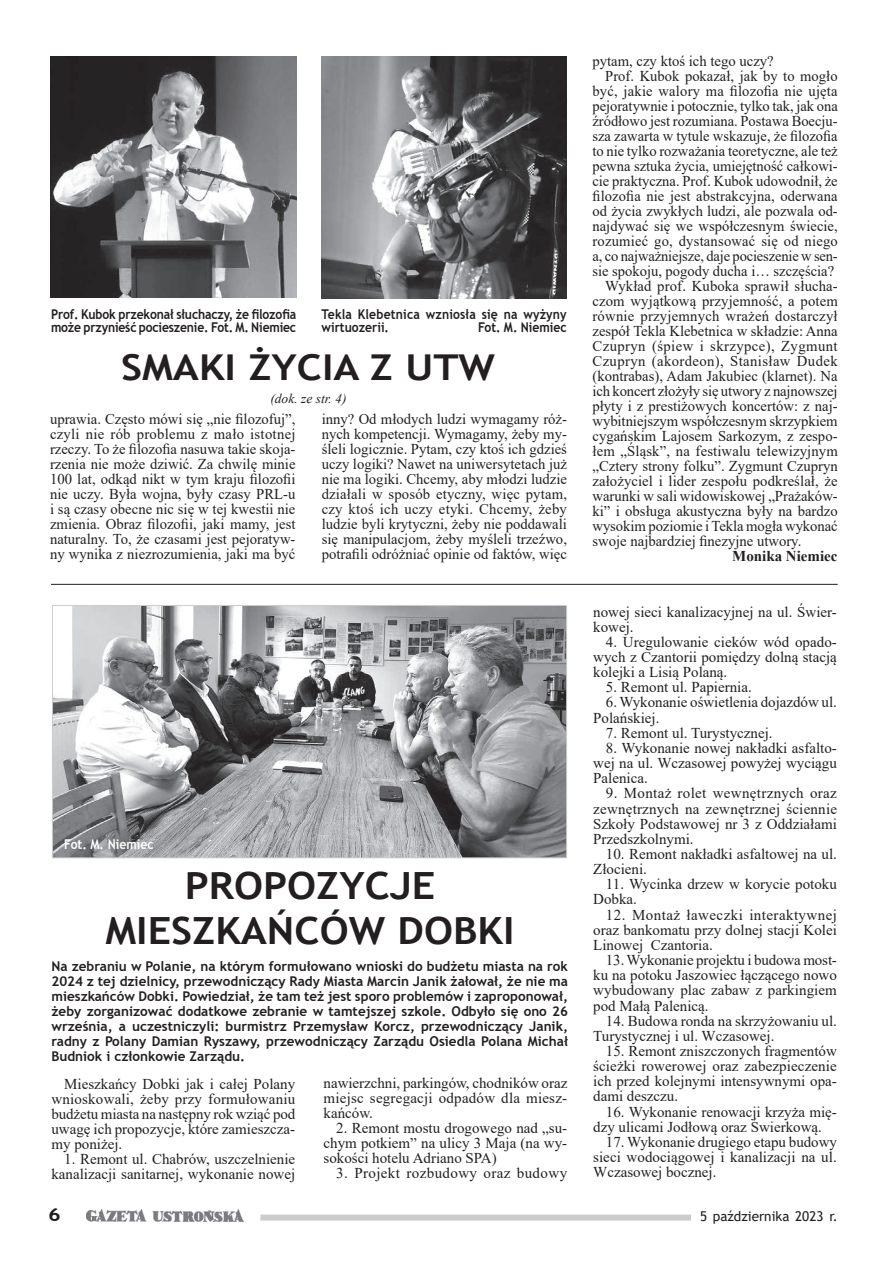
<style>
.page{position:relative;width:893px;height:1263px;background:#fff}
.page>*{position:absolute;margin:0;border:0;box-sizing:border-box;transform-origin:0 0}
.t1{font:700 37.5px/45px "Trebuchet MS";color:#231f20;text-align:center;scale:1.1 1}
.t2{font:700 35.7px "Trebuchet MS";color:#231f20;scale:1.16 1}
.t3{font:700 18px "Trebuchet MS";color:#231f20;scale:1.2 1}
.t4{font:15px/15px "Times New Roman";color:#231f20;text-align:justify}
.t5{font:15px "Times New Roman";letter-spacing:.025em;color:#231f20}
.t6{font:15px "Times New Roman";letter-spacing:.03em;color:#231f20}
.t7{font:700 15px "Times New Roman";color:#231f20}
.t8{font:700 13.5px/15px "Trebuchet MS";color:#231f20;text-align:justify}
.t9{font:700 13.5px/13.5px "Trebuchet MS";color:#231f20;scale:.9 1}
.t10{font:13.5px "Trebuchet MS";color:#231f20}
.t11{font:700 13.5px "Trebuchet MS";color:#fff;scale:.9 1}
.t12{font:italic 13.5px "Times New Roman";color:#231f20}
</style>
<div class="page">
<img style="left:86px;top:1209px;width:158px;height:13px">
<div style="left:260px;top:1214px;width:431px;height:6px;background:#cbccce"></div>
<hr style="left:51px;top:584px;width:787px;height:1px;background:#231f20">
<img style="left:54px;top:607px;width:511px;height:249px">
<div style="left:52px;top:605px;width:515px;height:253px;border:1px solid #cbccce"></div>
<img style="left:322px;top:56px;width:244px;height:242px">
<img style="left:51px;top:56px;width:245px;height:242px">
<p class="t9" style="left:51px;top:307px;width:274px">Prof. Kubok przekonał słuchaczy, że filozofia może przynieść pocieszenie. Fot. M. Niemiec</p>
<p class="t9" style="left:322px;top:307px;width:274px">Tekla Klebetnica wzniosła się na wyżyny wirtuozerii.</p>
<p class="t9" style="left:478px;top:321px;width:100px">Fot. M. Niemiec</p>
<h2 class="t2" style="left:121px;top:345px;width:324px">SMAKI ŻYCIA Z UTW</h2>
<p class="t12" style="left:270px;top:389px;width:78px">(dok. ze str. 4)</p>
<p class="t4" style="left:50px;top:411px;width:247px">uprawia. Często mówi się „nie filozofuj”, czyli nie rób problemu z mało istotnej rzeczy. To że filozofia nasuwa takie skoja&shy;rzenia nie może dziwić. Za chwilę minie 100 lat, odkąd nikt w tym kraju filozofii nie uczy. Była wojna, były czasy PRL-u i są czasy obecne nic się w tej kwestii nie zmienia. Obraz filozofii, jaki mamy, jest naturalny. To, że czasami jest pejoratyw&shy;ny wynika z niezrozumienia, jaki ma być</p>
<p class="t4" style="left:322px;top:411px;width:247px">inny? Od młodych ludzi wymagamy róż&shy;nych kompetencji. Wymagamy, żeby my&shy;śleli logicznie. Pytam, czy ktoś ich gdzieś uczy logiki? Nawet na uniwersytetach już nie ma logiki. Chcemy, aby młodzi ludzie działali w sposób etyczny, więc pytam, czy ktoś ich uczy etyki. Chcemy, żeby ludzie byli krytyczni, żeby nie poddawali się manipulacjom, żeby myśleli trzeźwo, potrafili odróżniać opinie od faktów, więc</p>
<p class="t11" style="left:64px;top:836px;width:101px">Fot. M. Niemiec</p>
<h1 class="t1" style="left:105px;top:863px;width:373px">PROPOZYCJE<br>MIESZKAŃCÓW DOBKI</h1>
<p class="t8" style="left:51px;top:958px;width:518px">Na zebraniu w Polanie, na którym formułowano wnioski do budżetu miasta na rok 2024 z tej dzielnicy, przewodniczący Rady Miasta Marcin Janik żałował, że nie ma mieszkańców Dobki. Powiedział, że tam też jest sporo problemów i zaproponował, żeby zorganizować dodatkowe zebranie w tamtejszej szkole. Odbyło się ono 26 września, a uczestniczyli: burmistrz Przemysław Korcz, przewodniczący Janik, radny z Polany Damian Ryszawy, przewodniczący Zarządu Osiedla Polana Michał Budniok i członkowie Zarządu.</p>
<p class="t4" style="left:51px;top:1076px;width:245px;text-indent:13px">Mieszkańcy Dobki jak i całej Polany wnioskowali, żeby przy formułowaniu budżetu miasta na następny rok wziąć pod uwagę ich propozycje, które zamieszcza&shy;my poniżej.</p>
<p class="t4" style="left:51px;top:1151px;width:245px;text-align:right">1. Remont ul. Chabrów, uszczelnienie kanalizacji sanitarnej, wykonanie nowej</p>
<p class="t4" style="left:324px;top:1075px;width:245px">nawierzchni, parkingów, chodników oraz miejsc segregacji odpadów dla miesz&shy;kańców.</p>
<p class="t4" style="left:324px;top:1120px;width:245px;text-indent:13px">2. Remont mostu drogowego nad „su&shy;chym potkiem” na ulicy 3 Maja (na wy&shy;sokości hotelu Adriano SPA)</p>
<p class="t5" style="left:336px;top:1163px;width:232px">3. Projekt rozbudowy oraz budowy</p>
<p class="t4" style="left:592px;top:53px;width:183px">pytam, czy ktoś ich tego uczy?</p>
<p class="t4" style="left:605px;top:68px;width:234px">Prof. Kubok pokazał, jak by to mogło</p>
<p class="t4" style="left:592px;top:83px;width:247px">być, jakie walory ma filozofia nie ujęta</p>
<p class="t4" style="left:592px;top:98px;width:247px">pejoratywnie i potocznie, tylko tak, jak ona</p>
<p class="t4" style="left:592px;top:113px;width:247px">źródłowo jest rozumiana. Postawa Boecju-</p>
<p class="t4" style="left:592px;top:128px;width:247px">sza zawarta w tytule wskazuje, że filozofia</p>
<p class="t4" style="left:592px;top:143px;width:247px">to nie tylko rozważania teoretyczne, ale też</p>
<p class="t4" style="left:592px;top:158px;width:247px">pewna sztuka życia, umiejętność całkowi-</p>
<p class="t4" style="left:592px;top:173px;width:247px">cie praktyczna. Prof. Kubok udowodnił, że</p>
<p class="t4" style="left:592px;top:188px;width:247px">filozofia nie jest abstrakcyjna, oderwana</p>
<p class="t4" style="left:592px;top:203px;width:247px">od życia zwykłych ludzi, ale pozwala od-</p>
<p class="t4" style="left:592px;top:218px;width:247px">najdywać się we współczesnym świecie,</p>
<p class="t4" style="left:592px;top:233px;width:247px">rozumieć go, dystansować się od niego</p>
<p class="t4" style="left:592px;top:248px;width:247px">a, co najważniejsze, daje pocieszenie w sen-</p>
<p class="t4" style="left:592px;top:263px;width:243px">sie spokoju, pogody ducha i… szczęścia?</p>
<p class="t4" style="left:605px;top:278px;width:234px">Wykład prof. Kuboka sprawił słucha-</p>
<p class="t4" style="left:592px;top:293px;width:247px">czom wyjątkową przyjemność, a potem</p>
<p class="t4" style="left:592px;top:308px;width:247px">równie przyjemnych wrażeń dostarczył</p>
<p class="t4" style="left:592px;top:323px;width:247px">zespół Tekla Klebetnica w składzie: Anna</p>
<p class="t6" style="left:592px;top:335px;width:247px">Czupryn (śpiew i skrzypce), Zygmunt</p>
<p class="t5" style="left:592px;top:350px;width:247px">Czupryn (akordeon), Stanisław Dudek</p>
<p class="t4" style="left:592px;top:368px;width:247px">(kontrabas), Adam Jakubiec (klarnet). Na</p>
<p class="t4" style="left:592px;top:383px;width:247px">ich koncert złożyły się utwory z najnowszej</p>
<p class="t4" style="left:592px;top:398px;width:247px">płyty i z prestiżowych koncertów: z naj-</p>
<p class="t4" style="left:592px;top:413px;width:247px">wybitniejszym współczesnym skrzypkiem</p>
<p class="t4" style="left:592px;top:428px;width:247px">cygańskim Lajosem Sarkozym, z zespo-</p>
<p class="t4" style="left:592px;top:443px;width:247px">łem „Śląsk”, na festiwalu telewizyjnym</p>
<p class="t4" style="left:592px;top:458px;width:247px">„Cztery strony folku”. Zygmunt Czupryn</p>
<p class="t4" style="left:592px;top:473px;width:247px">założyciel i lider zespołu podkreślał, że</p>
<p class="t4" style="left:592px;top:488px;width:247px">warunki w sali widowiskowej „Prażaków-</p>
<p class="t4" style="left:592px;top:503px;width:247px">ki” i obsługa akustyczna były na bardzo</p>
<p class="t4" style="left:592px;top:518px;width:247px">wysokim poziomie i Tekla mogła wykonać</p>
<p class="t4" style="left:592px;top:533px;width:210px">swoje najbardziej finezyjne utwory.</p>
<p class="t7" style="left:732px;top:545px;width:107px">Monika Niemiec</p>
<p class="t4" style="left:593px;top:603px;width:245px">nowej sieci kanalizacyjnej na ul. Świer&shy;kowej.</p>
<p class="t4" style="left:593px;top:634px;width:245px;text-indent:13px">4. Uregulowanie cieków wód opado&shy;wych z Czantorii pomiędzy dolną stacją kolejki a Lisią Polaną.</p>
<p class="t4" style="left:606px;top:679px;width:147px">5. Remont ul. Papiernia.</p>
<p class="t4" style="left:593px;top:694px;width:245px;text-indent:13px">6. Wykonanie oświetlenia dojazdów ul.<br>Polańskiej.</p>
<p class="t4" style="left:606px;top:725px;width:168px">7. Remont ul. Turystycznej.</p>
<p class="t4" style="left:593px;top:740px;width:245px;text-indent:13px">8. Wykonanie nowej nakładki asfalto&shy;wej na ul. Wczasowej powyżej wyciągu Palenica.</p>
<p class="t4" style="left:593px;top:785px;width:245px;text-indent:13px">9. Montaż rolet wewnętrznych oraz zewnętrznych na zewnętrznej ściennie Szkoły Podstawowej nr 3 z Oddziałami Przedszkolnymi.</p>
<p class="t4" style="left:593px;top:846px;width:245px;text-indent:13px">10. Remont nakładki asfaltowej na ul.<br>Złocieni.</p>
<p class="t4" style="left:593px;top:876px;width:245px;text-indent:13px">11. Wycinka drzew w korycie potoku<br>Dobka.</p>
<p class="t4" style="left:593px;top:906px;width:245px;text-indent:13px">12. Montaż ławeczki interaktywnej oraz bankomatu przy dolnej stacji Kolei Linowej Czantoria.</p>
<p class="t4" style="left:593px;top:952px;width:245px;text-indent:13px">13. Wykonanie projektu i budowa most&shy;ku na potoku Jaszowiec łączącego nowo wybudowany plac zabaw z parkingiem pod Małą Palenicą.</p>
<p class="t4" style="left:593px;top:1012px;width:245px;text-indent:13px">14. Budowa ronda na skrzyżowaniu ul.<br>Turystycznej i ul. Wczasowej.</p>
<p class="t4" style="left:593px;top:1043px;width:245px;text-indent:13px">15. Remont zniszczonych fragmentów ścieżki rowerowej oraz zabezpieczenie ich przed kolejnymi intensywnymi opa&shy;dami deszczu.</p>
<p class="t4" style="left:593px;top:1103px;width:245px;text-indent:13px">16. Wykonanie renowacji krzyża mię&shy;dzy ulicami Jodłową oraz Świerkową.</p>
<p class="t4" style="left:593px;top:1134px;width:245px;text-indent:13px">17. Wykonanie drugiego etapu budowy sieci wodociągowej i kanalizacji na ul.<br>Wczasowej bocznej.</p>
<p class="t3" style="left:48px;top:1203px;width:12px">6</p>
<p class="t10" style="left:700px;top:1207px;width:139px">5 października 2023 r.</p>
</div>
